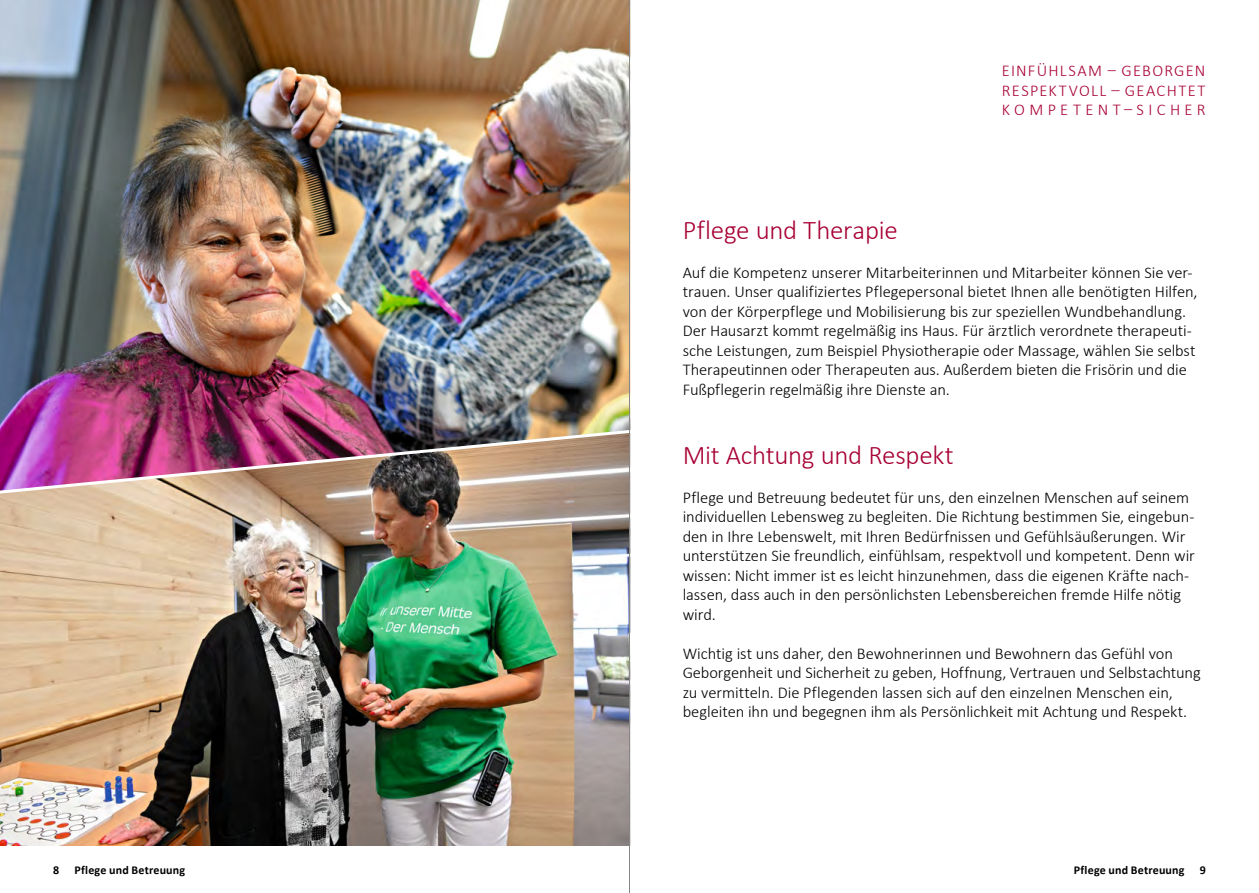
<style>
.page{position:relative;width:1259px;height:893px;background:#fff}
.page>*{position:absolute;margin:0;border:0;box-sizing:border-box;transform-origin:0 0}
.t1{font:300 27px "Calibri";letter-spacing:-.01em;color:#a80034}
.t2{font:300 16.5px/19.5px "Calibri";letter-spacing:-.005em;color:#000}
.t3{font:300 16.5px/19.5px "Calibri";letter-spacing:.085em;color:#a80034;text-align:justify}
.t4{font:700 12px "Calibri";letter-spacing:.015em;color:#000}
</style>
<div class="page">
<img style="left:0;top:562px;width:629px;height:284px">
<img style="left:0;top:0;width:629px;height:427px">
<img style="left:0;top:427px;width:631px;height:135px">
<hr style="left:629px;top:0;width:1px;height:893px;background:#888785">
<p class="t3" style="left:1002px;top:60px;width:205px">EINFÜHLSAM – GEBORGEN RESPEKTVOLL – GEACHTET KOMPETENT–SICHER</p>
<h1 class="t1" style="left:682px;top:213px;width:217px">Pflege und Therapie</h1>
<p class="t2" style="left:682px;top:262px;width:516px">Auf die Kompetenz unserer Mitarbeiterinnen und Mitarbeiter können Sie ver&shy;trauen. Unser qualifiziertes Pflegepersonal bietet Ihnen alle benötigten Hilfen, von der Körperpflege und Mobilisierung bis zur speziellen Wundbehandlung.<br>Der Hausarzt kommt regelmäßig ins Haus. Für ärztlich verordnete therapeuti&shy;sche Leistungen, zum Beispiel Physiotherapie oder Massage, wählen Sie selbst Therapeutinnen oder Therapeuten aus. Außerdem bieten die Frisörin und die Fußpflegerin regelmäßig ihre Dienste an.</p>
<h1 class="t1" style="left:682px;top:438px;width:273px">Mit Achtung und Respekt</h1>
<p class="t2" style="left:682px;top:487px;width:514px">Pflege und Betreuung bedeutet für uns, den einzelnen Menschen auf seinem individuellen Lebensweg zu begleiten. Die Richtung bestimmen Sie, eingebun&shy;den in Ihre Lebenswelt, mit Ihren Bedürfnissen und Gefühlsäußerungen. Wir unterstützen Sie freundlich, einfühlsam, respektvoll und kompetent. Denn wir wissen: Nicht immer ist es leicht hinzunehmen, dass die eigenen Kräfte nach&shy;lassen, dass auch in den persönlichsten Lebensbereichen fremde Hilfe nötig wird.</p>
<p class="t2" style="left:682px;top:643px;width:519px">Wichtig ist uns daher, den Bewohnerinnen und Bewohnern das Gefühl von Geborgenheit und Sicherheit zu geben, Hoffnung, Vertrauen und Selbstachtung zu vermitteln. Die Pflegenden lassen sich auf den einzelnen Menschen ein, begleiten ihn und begegnen ihm als Persönlichkeit mit Achtung und Respekt.</p>
<p class="t4" style="left:53px;top:862px;width:8px">8</p>
<p class="t4" style="left:74px;top:862px;width:112px">Pflege und Betreuung</p>
<p class="t4" style="left:1073px;top:862px;width:112px">Pflege und Betreuung</p>
<p class="t4" style="left:1199px;top:862px;width:8px">9</p>
</div>
